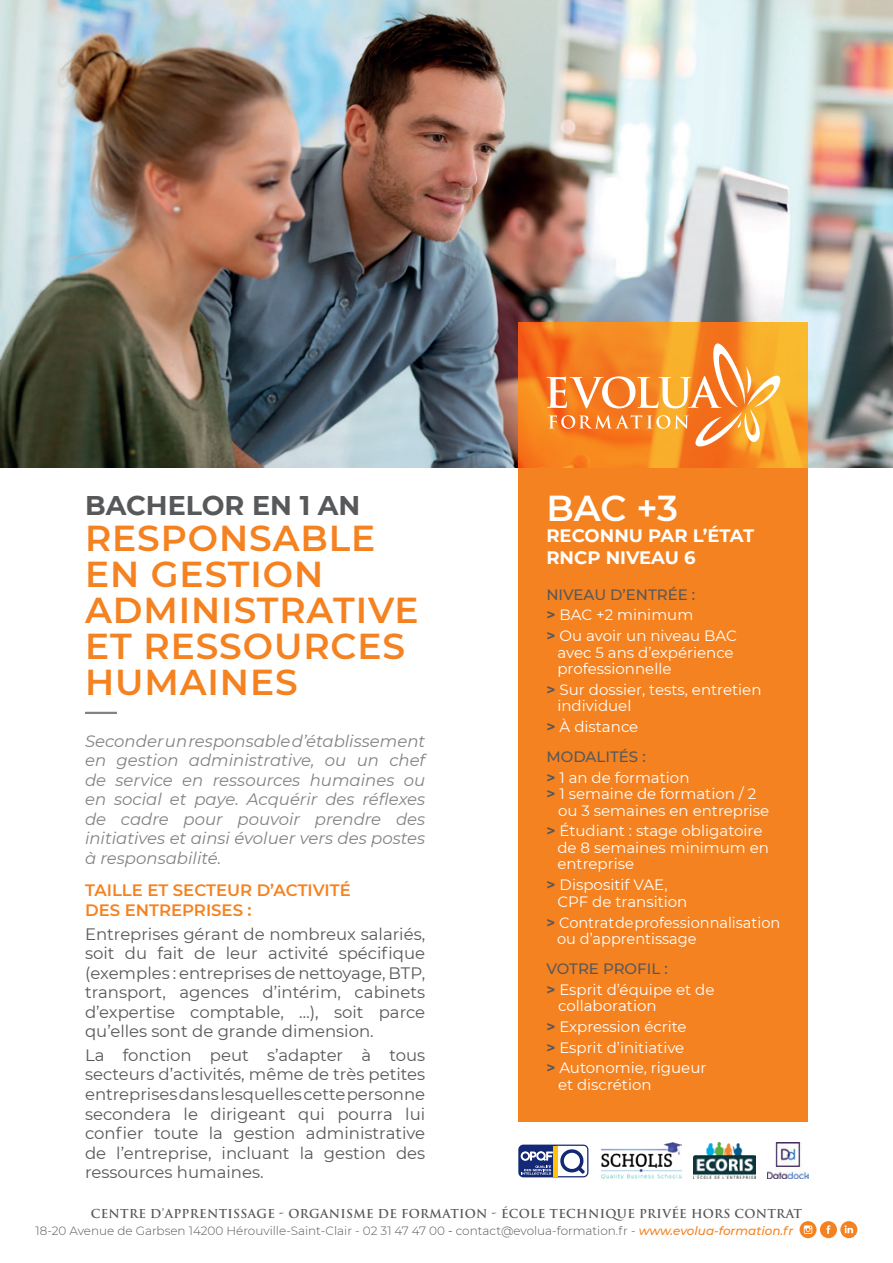
<style>
.page{position:relative;width:893px;height:1263px;background:#fff}
.page>*{position:absolute;margin:0;border:0;box-sizing:border-box;transform-origin:0 0}
.t1{font:600 36px/36px "Montserrat";letter-spacing:.025em;color:#f58220}
.t2{font:600 36px "Montserrat";color:#fff}
.t3{font:700 27px "Montserrat";color:#57585a}
.t4{font:700 18px/21.6px "Montserrat";color:#fff}
.t5{font:16.5px/19.5px "Montserrat";color:#57585a;text-align:justify}
.t6{font:italic 16.5px/19.5px "Montserrat";color:#808285;text-align:justify}
.t7{font:600 16.5px/19.8px "Montserrat";color:#f58220}
.t8{font:15px/20.7px "Montserrat";color:#fff}
.t9{font:500 15px/29.7px "Montserrat";color:#57585a}
.t10{font:300 12px "Montserrat";color:#57585a}
.t11{font:700 12px "Trajan";letter-spacing:.025em;color:#57585a}
.s1{font-weight:500;color:#57585a}
.s2{font-weight:700;color:#57585a}
.s3{font-weight:700}
.s4{font-weight:400;color:#fff}
.s5{color:#231f20}
.s6{font-weight:500;font-style:italic;color:#f58220}
</style>
<div class="page">
<img style="left:0;top:0;width:893px;height:468px">
<div style="left:519px;top:322px;width:289px;height:799px;background:#f58220"></div>
<svg style="left:840px;top:1221px;width:17px;height:17px"></svg>
<svg style="left:845px;top:1225px;width:8px;height:8px"></svg>
<div style="left:820px;top:1221px;width:17px;height:17px;background:#f58220;border-radius:50%"></div>
<svg style="left:826px;top:1225px;width:4px;height:9px"></svg>
<svg style="left:799px;top:1221px;width:17px;height:17px"></svg>
<svg style="left:804px;top:1225px;width:8px;height:9px"></svg>
<img style="left:601px;top:1142px;width:81px;height:36px">
<img style="left:693px;top:1142px;width:63px;height:36px">
<img style="left:767px;top:1142px;width:42px;height:36px">
<svg style="left:518px;top:1144px;width:70px;height:33px"></svg>
<svg style="left:520px;top:1146px;width:67px;height:30px"></svg>
<svg style="left:546px;top:321px;width:244px;height:139px"></svg>
<hr style="left:85px;top:712px;width:32px;height:2px;background:#808285">
<h2 class="t3" style="left:85px;top:486px;width:277px">BACHELOR EN 1 AN</h2>
<h1 class="t1" style="left:85px;top:519px;width:335px">RESPONSABLE<br>EN GESTION<br>ADMINISTRATIVE<br>ET RESSOURCES<br>HUMAINES</h1>
<p class="t6" style="left:85px;top:730px;width:342px">Seconder un responsable d’établissement en gestion administrative, ou un chef de service en ressources humaines ou en social et paye. Acquérir des réflexes de cadre pour pouvoir prendre des initiatives et ainsi évoluer vers des postes à responsabilité.</p>
<p class="t7" style="left:85px;top:880px;width:267px">TAILLE ET SECTEUR D’ACTIVITÉ<br>DES ENTREPRISES :</p>
<p class="t5" style="left:85px;top:923px;width:342px">Entreprises gérant de nombreux salariés, soit du fait de leur activité spécifique (exemples : entreprises de nettoyage, BTP, transport, agences d’intérim, cabinets d’expertise comptable, …), soit parce qu’elles sont de grande dimension.</p>
<p class="t5" style="left:85px;top:1045px;width:342px">La fonction peut s’adapter à tous secteurs d’activités, même de très petites entreprises dans lesquelles cette personne secondera le dirigeant qui pourra lui confier toute la gestion administrative de l’entreprise, incluant la gestion des ressources humaines.</p>
<h1 class="t2" style="left:546px;top:482px;width:133px">BAC +3</h1>
<p class="t4" style="left:546px;top:524px;width:209px">RECONNU PAR L’ÉTAT<br>RNCP NIVEAU 6</p>
<p class="t8" style="left:546px;top:583px;width:192px"><span class="s1">NIVEAU D’ENTRÉE :<br></span><span class="s2">&gt;</span> BAC +2 minimum<br><span class="s2">&gt;</span> Ou avoir un niveau BAC</p>
<p class="t8" style="left:557px;top:643px;width:178px;line-height:16.5px">avec 5 ans d’expérience professionnelle</p>
<p class="t8" style="left:557px;top:681px;width:206px;line-height:16.5px;text-indent:-11px"><span class="s2">&gt;</span> Sur dossier, tests, entretien individuel</p>
<p class="t9" style="left:546px;top:711px;width:101px"><span class="s3">&gt;</span> <span class="s4">À distance<br></span>MODALITÉS :</p>
<p class="t8" style="left:546px;top:766px;width:145px"><span class="s2">&gt;</span> 1 an de formation</p>
<p class="t8" style="left:546px;top:783px;width:211px"><span class="s2">&gt;</span> 1 semaine de formation / 2</p>
<p class="t8" style="left:558px;top:799px;width:213px">ou 3 semaines en entreprise</p>
<p class="t8" style="left:557px;top:822px;width:213px;line-height:16.5px;text-indent:-11px"><span class="s2">&gt;</span> Étudiant : stage obligatoire de 8 semaines minimum en entreprise</p>
<p class="t8" style="left:557px;top:876px;width:132px;line-height:16.5px;text-indent:-11px"><span class="s2">&gt;</span> Dispositif VAE,<br>CPF de transition</p>
<p class="t8" style="left:557px;top:913px;width:225px;line-height:16.5px;text-indent:-11px"><span class="s2">&gt;</span> Contrat de professionnalisation ou d’apprentissage</p>
<p class="t8" style="left:546px;top:957px;width:170px"><span class="s1">VOTRE PROFIL :<br></span><span class="s2">&gt;</span> Esprit d’équipe et de</p>
<p class="t8" style="left:546px;top:995px;width:162px;text-indent:12px">collaboration<br><span class="s2">&gt;</span> Expression écrite<br><span class="s2">&gt;</span> Esprit d’initiative<br><span class="s2">&gt;</span> Autonomie, rigueur</p>
<p class="t8" style="left:558px;top:1073px;width:95px">et discrétion</p>
<p class="t11" style="left:91px;top:1206px;width:713px">CENTRE D’APPRENTISSAGE - ORGANISME DE FORMATION - ÉCOLE TECHNIQUE PRIVÉE HORS CONTRAT</p>
<p class="t10" style="left:36px;top:1222px;width:759px">18-20 Avenue de Garbsen 14200 Hérouville-Saint-Clair - 02 31 47 47 00 <span class="s5">-</span> contact@evolua-formation.fr - <span class="s6">www.evolua-formation.fr</span></p>
</div>
